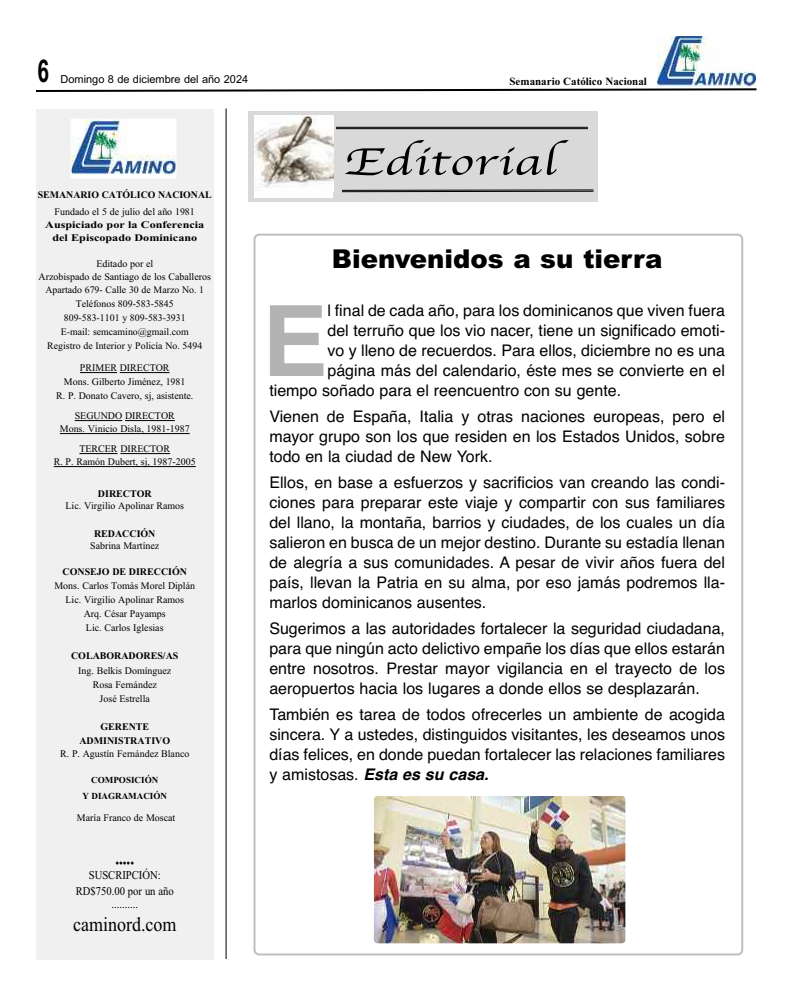
<style>
.page{position:relative;width:792px;height:1008px;background:#fff}
.page>*{position:absolute;margin:0;border:0;box-sizing:border-box;transform-origin:0 0}
.t1{font:700 98.2px "Helvetica";color:#b3b3b3}
.t2{font:39.9px "Apple Chancery";letter-spacing:.015em;color:#000;scale:1.35 1}
.t3{font:700 31.5px "Arial";color:#000;scale:.67 1}
.t4{font:900 26px "Arial";color:#000}
.t5{font:20.1px "Times New Roman";color:#000;scale:.89 1}
.t6{font:16px/20px "Helvetica";color:#000;text-align:justify}
.t7{font:11.9px/16px "Times New Roman";color:#000;text-align:center;scale:.89 1}
.t8{font:italic 11.9px "Times New Roman";color:#000;scale:.89 1}
.t9{font:11px "Arial";color:#000}
.t10{font:700 11px "Times New Roman";color:#000}
.t11{font:10.1px/14px "Times New Roman";color:#000;text-align:center}
.t12{font:700 10.1px/14px "Times New Roman";color:#000;text-align:center}
.t13{font:700 10.1px/13px "Times New Roman";color:#000;text-align:center;scale:1.2 1}
.t14{font:10px/14px "Times New Roman";color:#000;text-align:center}
.t15{font:700 10px "Times New Roman";color:#000}
.t16{font:700 9.2px/16px "Times New Roman";color:#000;text-align:center}
.s1{font-weight:700;font-style:italic}
</style>
<div class="page">
<svg style="left:254px;top:234px;width:489px;height:722px"></svg>
<svg style="left:36px;top:88px;width:721px;height:4px"></svg>
<div style="left:248px;top:111px;width:350px;height:91px;background:#d9d9d9"></div>
<div style="left:36px;top:109px;width:178px;height:851px;background:#f0f0f0"></div>
<hr style="left:80px;top:372px;width:37px;height:1px;background:#000">
<hr style="left:120px;top:372px;width:50px;height:1px;background:#000">
<hr style="left:75px;top:420px;width:47px;height:1px;background:#000">
<hr style="left:125px;top:420px;width:50px;height:1px;background:#000">
<hr style="left:60px;top:433px;width:130px;height:1px;background:#000">
<hr style="left:79px;top:453px;width:39px;height:1px;background:#000">
<hr style="left:120px;top:453px;width:50px;height:1px;background:#000">
<hr style="left:54px;top:466px;width:142px;height:1px;background:#000">
<img style="left:73px;top:121px;width:101px;height:55px">
<div style="left:71px;top:119px;width:105px;height:59px;border:1px solid #fff"></div>
<div style="left:255px;top:115px;width:78px;height:83px;background:#fff"></div>
<img style="left:255px;top:115px;width:78px;height:73px">
<svg style="left:342px;top:189px;width:252px;height:3px"></svg>
<hr style="left:336px;top:127px;width:252px;height:1px;background:#000">
<hr style="left:336px;top:128px;width:252px;height:1px;background:#000">
<hr style="left:226px;top:108px;width:1px;height:851px;background:#000">
<img style="left:657px;top:36px;width:99px;height:51px">
<img style="left:374px;top:796px;width:251px;height:147px;border-radius:4px">
<h3 class="t3" style="left:37px;top:53px;width:19px">6</h3>
<p class="t9" style="left:61px;top:73px;width:189px">Domingo 8 de diciembre del año 2024</p>
<p class="t10" style="left:510px;top:74px;width:139px">Semanario Católico Nacional</p>
<h2 class="t2" style="left:344px;top:137px;width:159px">Editorial</h2>
<p class="t15" style="left:38px;top:189px;width:175px">SEMANARIO CATÓLICO NACIONAL</p>
<p class="t11" style="left:55px;top:205px;width:142px">Fundado el 5 de julio del año 1981</p>
<p class="t13" style="left:45px;top:218px;width:134px">Auspiciado por la Conferencia del Episcopado Dominicano</p>
<p class="t11" style="left:39px;top:257px;width:174px;line-height:13px">Editado por el<br>Arzobispado de Santiago de los Caballeros</p>
<p class="t14" style="left:45px;top:283px;width:160px">Apartado 679- Calle 30 de Marzo No. 1<br>Teléfonos 809-583-5845<br>809-583-1101 y 809-583-3931<br>E-mail: semcamino@gmail.com<br>Registro de Interior y Policía No. 5494</p>
<p class="t11" style="left:56px;top:361px;width:139px">PRIMER DIRECTOR<br>Mons. Gilberto Jiménez, 1981<br>R. P. Donato Cavero, sj, asistente.</p>
<p class="t11" style="left:60px;top:409px;width:131px;line-height:13px">SEGUNDO DIRECTOR<br>Mons. Vinicio Disla, 1981-1987</p>
<p class="t11" style="left:54px;top:442px;width:144px;line-height:13px">TERCER DIRECTOR<br>R. P. Ramón Dubert, sj, 1987-2005</p>
<p class="t12" style="left:98px;top:487px;width:55px">DIRECTOR</p>
<p class="t11" style="left:66px;top:499px;width:120px">Lic. Virgilio Apolinar Ramos</p>
<p class="t12" style="left:94px;top:527px;width:63px">REDACCIÓN</p>
<p class="t11" style="left:90px;top:539px;width:71px">Sabrina Martínez</p>
<p class="t12" style="left:63px;top:565px;width:126px">CONSEJO DE DIRECCIÓN</p>
<p class="t11" style="left:54px;top:579px;width:142px">Mons. Carlos Tomás Morel Diplán<br>Lic. Virgilio Apolinar Ramos<br>Arq. César Payamps<br>Lic. Carlos Iglesias</p>
<p class="t12" style="left:71px;top:649px;width:109px">COLABORADORES/AS</p>
<p class="t11" style="left:78px;top:664px;width:95px">Ing. Belkis Domínguez<br>Rosa Fernández<br>José Estrella</p>
<p class="t12" style="left:79px;top:720px;width:92px">GERENTE<br>ADMINISTRATIVO</p>
<p class="t11" style="left:60px;top:747px;width:131px">R. P. Agustín Fernández Blanco</p>
<p class="t16" style="left:82px;top:772px;width:86px">COMPOSICIÓN<br>Y DIAGRAMACIÓN</p>
<p class="t11" style="left:77px;top:811px;width:100px">María Franco de Moscat</p>
<p class="t8" style="left:115px;top:856px;width:22px">•••••</p>
<p class="t7" style="left:76px;top:867px;width:112px">SUSCRIPCIÓN:<br>RD$750.00 por un año</p>
<p class="t7" style="left:112px;top:896px;width:31px">..........</p>
<p class="t5" style="left:73px;top:913px;width:118px">caminord.com</p>
<h3 class="t4" style="left:332px;top:244px;width:332px">Bienvenidos a su tierra</h3>
<h1 class="t1" style="left:262px;top:285px;width:67px">E</h1>
<p class="t6" style="left:328px;top:300px;width:399px">l final de cada año, para los dominicanos que viven fuera</p>
<p class="t6" style="left:328px;top:320px;width:399px">del terruño que los vio nacer, tiene un significado emoti-</p>
<p class="t6" style="left:328px;top:340px;width:399px">vo y lleno de recuerdos. Para ellos, diciembre no es una</p>
<p class="t6" style="left:328px;top:360px;width:399px">página más del calendario, éste mes se convierte en el</p>
<p class="t6" style="left:269px;top:380px;width:353px">tiempo soñado para el reencuentro con su gente.</p>
<p class="t6" style="left:269px;top:406px;width:457px">Vienen de España, Italia y otras naciones europeas, pero el mayor grupo son los que residen en los Estados Unidos, sobre todo en la ciudad de New York.</p>
<p class="t6" style="left:269px;top:472px;width:457px">Ellos, en base a esfuerzos y sacrificios van creando las condi&shy;ciones para preparar este viaje y compartir con sus familiares del llano, la montaña, barrios y ciudades, de los cuales un día salieron en busca de un mejor destino. Durante su estadía llenan de alegría a sus comunidades. A pesar de vivir años fuera del país, llevan la Patria en su alma, por eso jamás podremos lla&shy;marlos dominicanos ausentes.</p>
<p class="t6" style="left:269px;top:618px;width:457px">Sugerimos a las autoridades fortalecer la seguridad ciudadana, para que ningún acto delictivo empañe los días que ellos estarán entre nosotros. Prestar mayor vigilancia en el trayecto de los aeropuertos hacia los lugares a donde ellos se desplazarán.</p>
<p class="t6" style="left:269px;top:704px;width:457px">También es tarea de todos ofrecerles un ambiente de acogida sincera. Y a ustedes, distinguidos visitantes, les deseamos unos días felices, en donde puedan fortalecer las relaciones familiares y amistosas. <span class="s1">Esta es su casa.</span></p>
</div>
